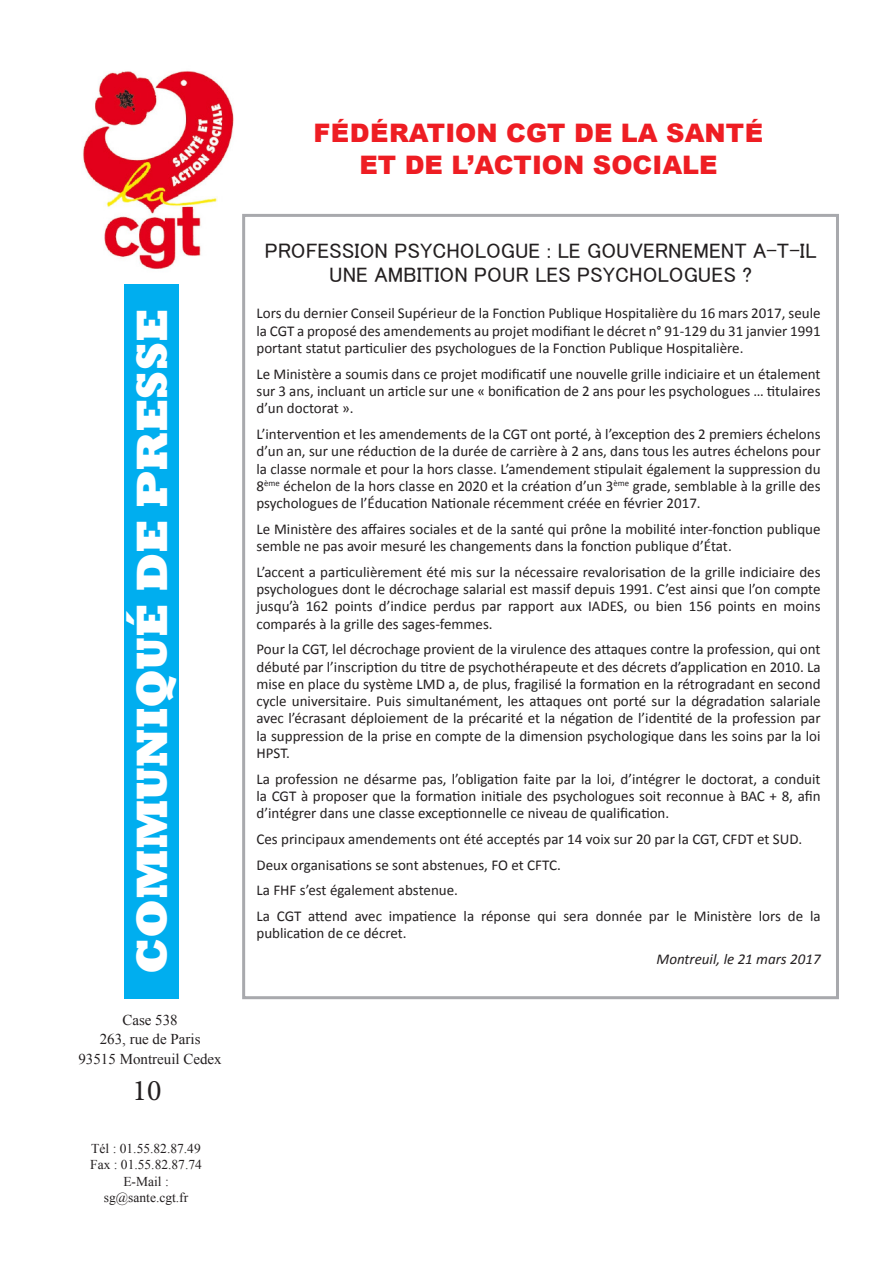
<style>
.page{position:relative;width:893px;height:1263px;background:#fff}
.page>*{position:absolute;margin:0;border:0;box-sizing:border-box;transform-origin:0 0}
.t1{font:800 45px "Rockwell";color:#fff}
.t2{font:30px "Minion Pro";color:#231f20}
.t3{font:900 25.5px "Arial";color:#ee1d23}
.titre{font:21px/24px "MS P Gothic";color:#231f20;text-align:center}
.Normal__Web{font:15px/17.2px "Calibri";color:#231f20;text-align:justify}
.t4{font:15px "Times New Roman";color:#231f20}
.Normal__Web-2{font:italic 15px "Calibri";color:#231f20}
.t5{font:13.5px "Times New Roman";color:#231f20}
</style>
<div class="page">
<div style="left:242px;top:214px;width:597px;height:785px;border:3px solid #a8a9ad"></div>
<div style="left:124px;top:283px;width:55px;height:716px;background:#00aeef"></div>
<img style="left:83px;top:71px;width:151px;height:198px">
<p class="t1" style="left:126px;top:974px;width:667px;rotate:-90deg">COMMUNIQUÉ DE PRESSE</p>
<p class="t4" style="left:122px;top:1009px;width:57px">Case 538</p>
<p class="t4" style="left:100px;top:1029px;width:102px">263, rue de Paris</p>
<p class="t4" style="left:78px;top:1048px;width:145px">93515 Montreuil Cedex</p>
<p class="t2" style="left:132px;top:1070px;width:31px">10</p>
<p class="t5" style="left:91px;top:1139px;width:111px">Tél : 01.55.82.87.49</p>
<p class="t5" style="left:90px;top:1155px;width:113px">Fax : 01.55.82.87.74</p>
<p class="t5" style="left:123px;top:1172px;width:47px">E-Mail :</p>
<p class="t5" style="left:104px;top:1188px;width:86px">sg@sante.cgt.fr</p>
<p class="t3" style="left:314px;top:115px;width:451px">FÉDÉRATION CGT DE LA SANTÉ</p>
<p class="t3" style="left:359px;top:146px;width:360px">ET DE L’ACTION SOCIALE</p>
<p class="titre" style="left:265px;top:238px;width:553px">PROFESSION PSYCHOLOGUE : LE GOUVERNEMENT A-T-IL<br>UNE AMBITION POUR LES PSYCHOLOGUES ?</p>
<p class="Normal__Web" style="left:256px;top:304px;width:566px">Lors du dernier Conseil Supérieur de la Fonction Publique Hospitalière du 16 mars 2017, seule la CGT a proposé des amendements au projet modifiant le décret n° 91-129 du 31 janvier 1991 portant statut particulier des psychologues de la Fonction Publique Hospitalière.</p>
<p class="Normal__Web" style="left:256px;top:365px;width:566px">Le Ministère a soumis dans ce projet modificatif une nouvelle grille indiciaire et un étalement sur 3 ans, incluant un article sur une « bonification de 2 ans pour les psychologues … titulaires d’un doctorat ».</p>
<p class="Normal__Web" style="left:256px;top:425px;width:566px">L’intervention et les amendements de la CGT ont porté, à l’exception des 2 premiers échelons d’un an, sur une réduction de la durée de carrière à 2 ans, dans tous les autres échelons pour la classe normale et pour la hors classe. L’amendement stipulait également la suppression du 8<sup>ème</sup> échelon de la hors classe en 2020 et la création d’un 3<sup>ème</sup> grade, semblable à la grille des psychologues de l’Éducation Nationale récemment créée en février 2017.</p>
<p class="Normal__Web" style="left:256px;top:520px;width:566px">Le Ministère des affaires sociales et de la santé qui prône la mobilité inter-fonction publique semble ne pas avoir mesuré les changements dans la fonction publique d’État.</p>
<p class="Normal__Web" style="left:256px;top:563px;width:566px">L’accent a particulièrement été mis sur la nécessaire revalorisation de la grille indiciaire des psychologues dont le décrochage salarial est massif depuis 1991. C’est ainsi que l’on compte jusqu’à 162 points d’indice perdus par rapport aux IADES, ou bien 156 points en moins comparés à la grille des sages-femmes.</p>
<p class="Normal__Web" style="left:256px;top:640px;width:566px">Pour la CGT, lel décrochage provient de la virulence des attaques contre la profession, qui ont débuté par l’inscription du titre de psychothérapeute et des décrets d’application en 2010. La mise en place du système LMD a, de plus, fragilisé la formation en la rétrogradant en second cycle universitaire. Puis simultanément, les attaques ont porté sur la dégradation salariale avec l’écrasant déploiement de la précarité et la négation de l’identité de la profession par la suppression de la prise en compte de la dimension psychologique dans les soins par la loi HPST.</p>
<p class="Normal__Web" style="left:256px;top:769px;width:566px">La profession ne désarme pas, l’obligation faite par la loi, d’intégrer le doctorat, a conduit la CGT à proposer que la formation initiale des psychologues soit reconnue à BAC + 8, afin d’intégrer dans une classe exceptionnelle ce niveau de qualification.</p>
<p class="Normal__Web" style="left:256px;top:830px;width:547px">Ces principaux amendements ont été acceptés par 14 voix sur 20 par la CGT, CFDT et SUD.</p>
<p class="Normal__Web" style="left:256px;top:855px;width:306px">Deux organisations se sont abstenues, FO et CFTC.</p>
<p class="Normal__Web" style="left:256px;top:881px;width:203px">La FHF s’est également abstenue.</p>
<p class="Normal__Web" style="left:256px;top:907px;width:566px">La CGT attend avec impatience la réponse qui sera donnée par le Ministère lors de la publication de ce décret.</p>
<p class="Normal__Web-2" style="left:656px;top:949px;width:166px">Montreuil, le 21 mars 2017</p>
</div>
